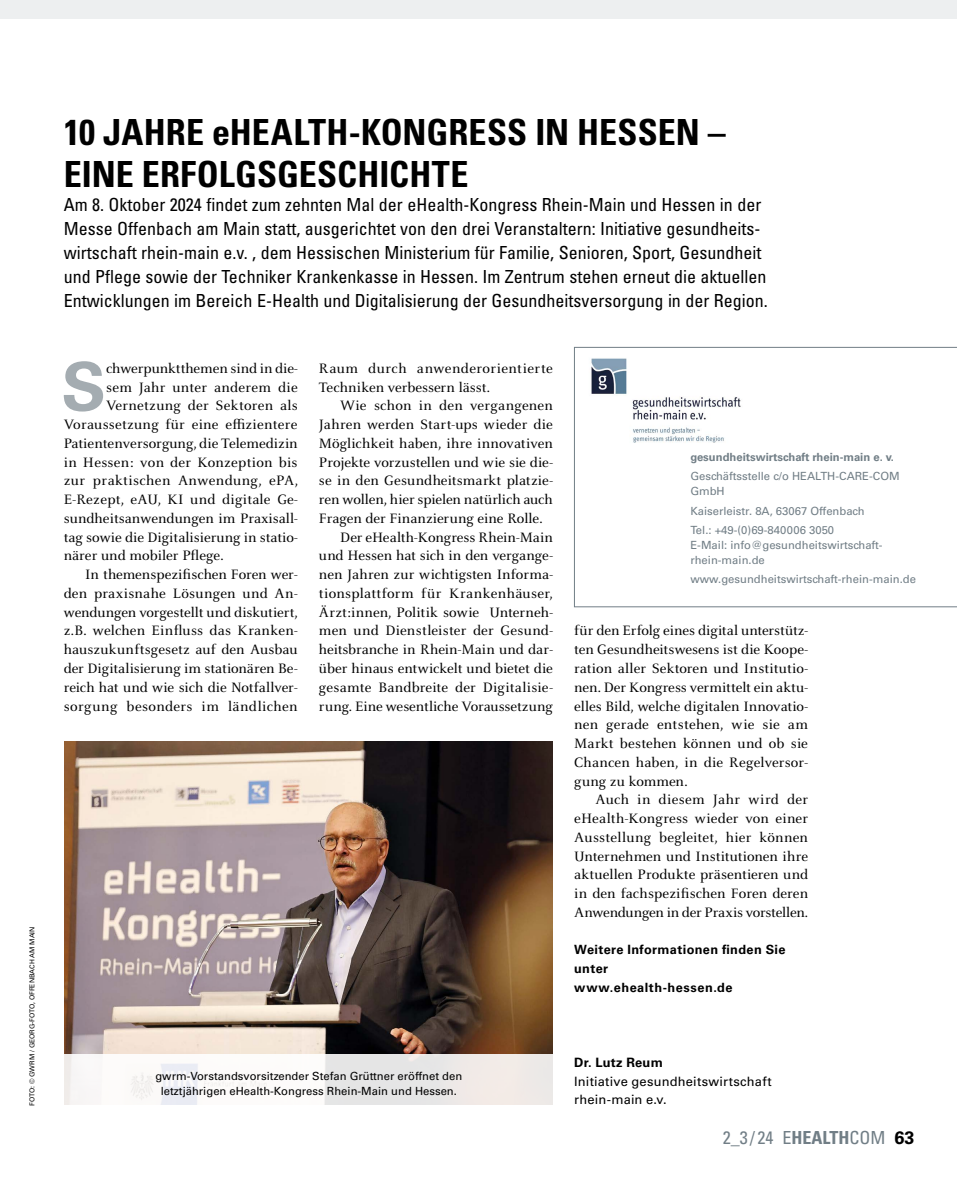
<style>
.page{position:relative;width:957px;height:1191px;background:#fff}
.page>*{position:absolute;margin:0;border:0;box-sizing:border-box;transform-origin:0 0}
.t1{font:700 66.9px "Univers LT Std";color:#a4acb1}
.t2{font:700 condensed 36px/42px "Univers LT Std";color:#000}
.t3{font:condensed 18px/24px "Univers LT Std";color:#000}
.t4{font:condensed 18px "Univers LT Std";color:#717e86}
.t5{font:15px/18.8px "Celeste OT";letter-spacing:.005em;color:#000;text-align:justify}
.t6{font:15px "Celeste OT";letter-spacing:.025em;color:#000}
.t7{font:15px "Celeste OT";letter-spacing:-.015em;color:#000}
.t8{font:12.9px/18.8px "Univers LT Std";letter-spacing:.015em;color:#000}
.t9{font:700 12.9px "Univers LT Std";letter-spacing:.015em;color:#000}
.t10{font:700 12.75px/18.8px "Univers LT Std";letter-spacing:.03em;color:#000}
.t11{font:11.25px/15px "Univers LT Std";color:#717e86}
.t12{font:11.25px/15px "Univers LT Std";color:#000;text-align:center}
.t13{font:700 11.25px "Univers LT Std";color:#717e86}
.t14{font:6.75px "Univers LT Std";color:#000}
.s1{font-weight:700}
.s2{font-weight:700;font-stretch:normal;color:#000}
</style>
<div class="page">
<div style="left:0;top:0;width:957px;height:19px;background:#edeff0"></div>
<img style="left:64px;top:741px;width:489px;height:313px">
<svg style="left:64px;top:1054px;width:489px;height:51px"></svg>
<svg style="left:574px;top:347px;width:383px;height:260px"></svg>
<p class="t14" style="left:28px;top:1105px;width:181px;rotate:-90deg">FOTO: © GWRM / GEORG-FOTO, OFFENBACH AM MAIN</p>
<h2 class="t2" style="left:64px;top:111px;width:663px">10 JAHRE eHEALTH-KONGRESS IN HESSEN –<br>EINE ERFOLGSGESCHICHTE</h2>
<p class="t3" style="left:64px;top:192px;width:705px">Am 8. Oktober 2024 findet zum zehnten Mal der eHealth-Kongress Rhein-Main und Hessen in der Messe Offenbach am Main statt, ausgerichtet von den drei Veranstaltern: Initiative gesundheits&shy;wirtschaft rhein-main e.v. , dem Hessischen Ministerium für Familie, Senioren, Sport, Gesundheit und Pflege sowie der Techniker Krankenkasse in Hessen. Im Zentrum stehen erneut die aktuellen Entwicklungen im Bereich E-Health und Digitalisierung der Gesundheitsversorgung in der Region.</p>
<h1 class="t1" style="left:61px;top:347px;width:46px">S</h1>
<p class="t5" style="left:106px;top:359px;width:193px">chwerpunktthemen sind in die-</p>
<p class="t5" style="left:106px;top:377px;width:193px">sem Jahr unter anderem die</p>
<p class="t5" style="left:106px;top:396px;width:193px">Vernetzung der Sektoren als</p>
<p class="t5" style="left:64px;top:415px;width:235px">Voraussetzung für eine effizientere</p>
<p class="t5" style="left:64px;top:434px;width:235px">Patientenversorgung, die Telemedizin</p>
<p class="t5" style="left:64px;top:452px;width:235px">in Hessen: von der Konzeption bis</p>
<p class="t6" style="left:64px;top:472px;width:236px">zur praktischen Anwendung, ePA,</p>
<p class="t5" style="left:64px;top:490px;width:235px">E-Rezept, eAU, KI und digitale Ge-</p>
<p class="t5" style="left:64px;top:509px;width:235px">sundheitsanwendungen im Praxisall-</p>
<p class="t5" style="left:64px;top:527px;width:235px">tag sowie die Digitalisierung in statio-</p>
<p class="t5" style="left:64px;top:546px;width:161px">närer und mobiler Pflege.</p>
<p class="t5" style="left:85px;top:565px;width:214px">In themenspezifischen Foren wer-</p>
<p class="t5" style="left:64px;top:584px;width:235px">den praxisnahe Lösungen und An-</p>
<p class="t5" style="left:64px;top:602px;width:235px">wendungen vorgestellt und diskutiert,</p>
<p class="t5" style="left:64px;top:621px;width:235px">z.B. welchen Einfluss das Kranken-</p>
<p class="t5" style="left:64px;top:640px;width:235px">hauszukunftsgesetz auf den Ausbau</p>
<p class="t5" style="left:64px;top:659px;width:235px">der Digitalisierung im stationären Be-</p>
<p class="t5" style="left:64px;top:677px;width:235px">reich hat und wie sich die Notfallver-</p>
<p class="t6" style="left:64px;top:697px;width:235px">sorgung besonders im ländlichen</p>
<p class="t5" style="left:319px;top:359px;width:235px">Raum durch anwenderorientierte<br>Techniken verbessern lässt.</p>
<p class="t5" style="left:340px;top:396px;width:214px">Wie schon in den vergangenen</p>
<p class="t5" style="left:319px;top:415px;width:235px">Jahren werden Start-ups wieder die</p>
<p class="t5" style="left:319px;top:434px;width:235px">Möglichkeit haben, ihre innovativen</p>
<p class="t5" style="left:319px;top:452px;width:235px">Projekte vorzustellen und wie sie die-</p>
<p class="t5" style="left:319px;top:471px;width:235px">se in den Gesundheitsmarkt platzie-</p>
<p class="t7" style="left:319px;top:491px;width:235px">ren wollen, hier spielen natürlich auch</p>
<p class="t5" style="left:319px;top:509px;width:225px">Fragen der Finanzierung eine Rolle.</p>
<p class="t5" style="left:340px;top:527px;width:214px">Der eHealth-Kongress Rhein-Main</p>
<p class="t5" style="left:319px;top:546px;width:235px">und Hessen hat sich in den vergange-</p>
<p class="t5" style="left:319px;top:565px;width:235px">nen Jahren zur wichtigsten Informa-</p>
<p class="t5" style="left:319px;top:584px;width:235px">tionsplattform für Krankenhäuser,</p>
<p class="t5" style="left:319px;top:602px;width:235px">Ärzt:innen, Politik sowie Unterneh-</p>
<p class="t5" style="left:319px;top:621px;width:235px">men und Dienstleister der Gesund-</p>
<p class="t5" style="left:319px;top:640px;width:235px">heitsbranche in Rhein-Main und dar-</p>
<p class="t5" style="left:319px;top:659px;width:235px">über hinaus entwickelt und bietet die</p>
<p class="t5" style="left:319px;top:677px;width:235px">gesamte Bandbreite der Digitalisie-</p>
<p class="t5" style="left:319px;top:696px;width:235px">rung. Eine wesentliche Voraussetzung</p>
<p class="t13" style="left:690px;top:450px;width:205px">gesundheitswirtschaft rhein-main e. v.</p>
<p class="t11" style="left:690px;top:469px;width:211px">Geschäftsstelle c/o HEALTH-CARE-COM<br>GmbH</p>
<p class="t11" style="left:690px;top:501px;width:176px;line-height:19.2px">Kaiserleistr. 8A, 63067 Offenbach<br>Tel.: +49-(0)69-840006 3050</p>
<p class="t11" style="left:690px;top:537px;width:194px">E-Mail: info@gesundheitswirtschaft&shy;rhein-main.de</p>
<p class="t11" style="left:690px;top:572px;width:227px">www.gesundheitswirtschaft-rhein-main.de</p>
<p class="t5" style="left:574px;top:621px;width:235px">für den Erfolg eines digital unterstütz&shy;ten Gesundheitswesens ist die Koope&shy;ration aller Sektoren und Institutio&shy;nen. Der Kongress vermittelt ein aktu&shy;elles Bild, welche digitalen Innovatio&shy;nen gerade entstehen, wie sie am Markt bestehen können und ob sie Chancen haben, in die Regelversor&shy;gung zu kommen.</p>
<p class="t5" style="left:574px;top:790px;width:235px;text-indent:21px">Auch in diesem Jahr wird der eHealth-Kongress wieder von einer Ausstellung begleitet, hier können Unternehmen und Institutionen ihre aktuellen Produkte präsentieren und in den fachspezifischen Foren deren Anwendungen in der Praxis vorstellen.</p>
<p class="t10" style="left:574px;top:940px;width:213px">Weitere Informationen finden Sie unter<br>www.ehealth-hessen.de</p>
<p class="t12" style="left:155px;top:1068px;width:308px">gwrm-Vorstandsvorsitzender Stefan Grüttner eröffnet den letztjährigen eHealth-Kongress Rhein-Main und Hessen.</p>
<p class="t9" style="left:574px;top:1054px;width:90px">Dr. Lutz Reum</p>
<p class="t8" style="left:574px;top:1071px;width:199px">Initiative gesundheitswirtschaft rhein-main e.v.</p>
<p class="t4" style="left:723px;top:1126px;width:193px">2_3 / 24 E<span class="s1">HEALTH</span>COM <span class="s2">63</span></p>
</div>
